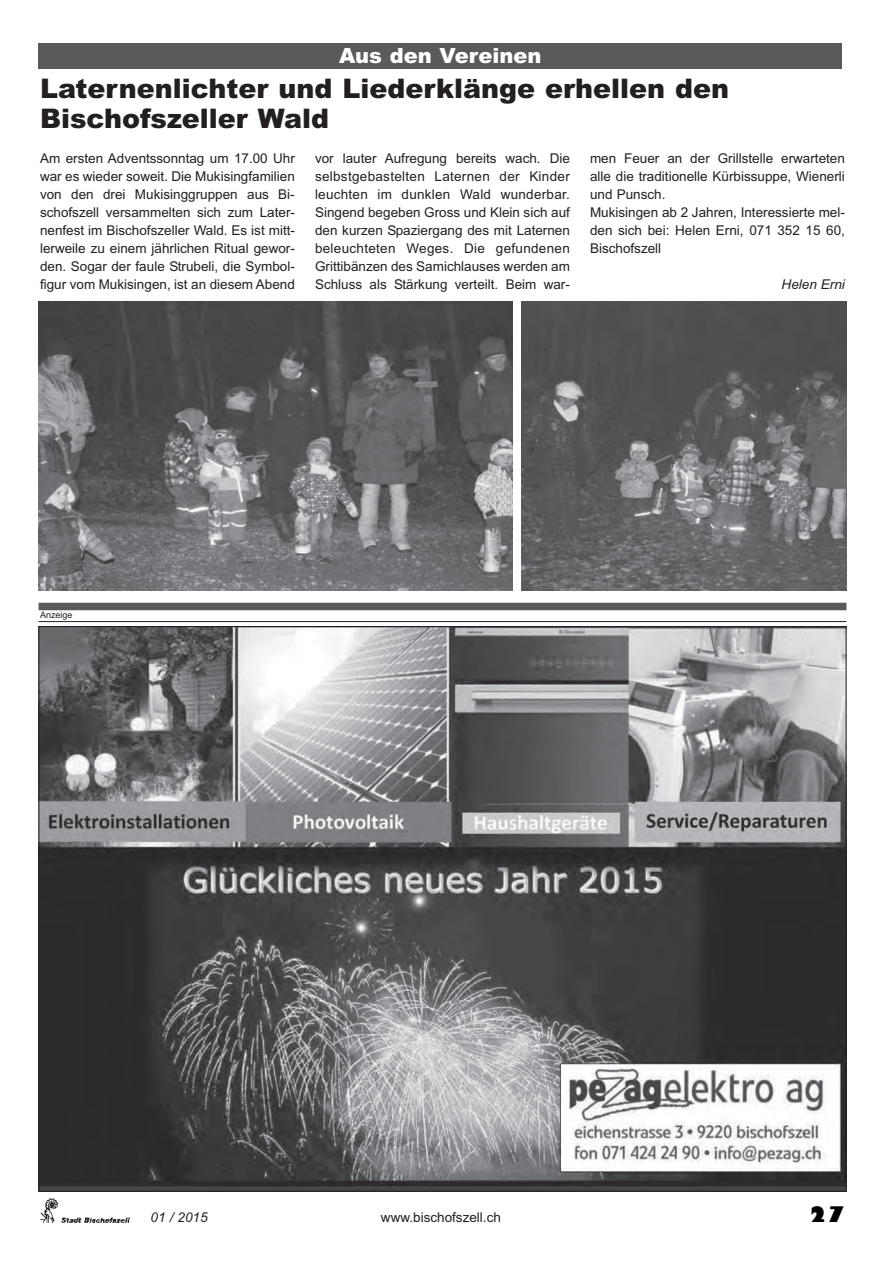
<style>
.page{position:relative;width:893px;height:1263px;background:#fff}
.page>*{position:absolute;margin:0;border:0;box-sizing:border-box;transform-origin:0 0}
.t1{font:900 27px/30px "Arial";color:#231f20}
.t2{font:900 21px "Arial";color:#fff}
.t3{font:800 21px "Gill Sans";color:#000}
.t4{font:13.5px/18px "Arial";color:#231f20;text-align:justify}
.t5{font:italic 13.5px "Arial";color:#231f20}
.t6{font:9px "Arial";color:#231f20}
</style>
<div class="page">
<img style="left:40px;top:1198px;width:90px;height:25px">
<div style="left:39px;top:44px;width:803px;height:25px;background:#5a5a5a"></div>
<svg style="left:38px;top:621px;width:809px;height:571px;background:#727273"></svg>
<div style="left:39px;top:603px;width:807px;height:7px;background:#5a5a5a"></div>
<img style="left:39px;top:302px;width:473px;height:289px">
<img style="left:521px;top:301px;width:325px;height:289px">
<h2 class="t2" style="left:339px;top:40px;width:204px">Aus den Vereinen</h2>
<h1 class="t1" style="left:40px;top:73px;width:691px">Laternenlichter und Liederklänge erhellen den<br>Bischofszeller Wald</h1>
<p class="t4" style="left:40px;top:149px;width:256px">Am ersten Adventssonntag um 17.00 Uhr war es wieder soweit. Die Mukisingfamilien von den drei Mukisinggruppen aus Bi&shy;schofszell versammelten sich zum Later&shy;nenfest im Bischofszeller Wald. Es ist mitt&shy;lerweile zu einem jährlichen Ritual gewor&shy;den. Sogar der faule Strubeli, die Symbol&shy;figur vom Mukisingen, ist an diesem Abend</p>
<p class="t4" style="left:315px;top:149px;width:256px">vor lauter Aufregung bereits wach. Die selbstgebastelten Laternen der Kinder leuchten im dunklen Wald wunderbar.<br>Singend begeben Gross und Klein sich auf den kurzen Spaziergang des mit Laternen beleuchteten Weges. Die gefundenen Grittibänzen des Samichlauses werden am Schluss als Stärkung verteilt. Beim war-</p>
<p class="t4" style="left:590px;top:149px;width:256px;text-align:left">men Feuer an der Grillstelle erwarteten alle die traditionelle Kürbissuppe, Wienerli und Punsch.<br>Mukisingen ab 2 Jahren, Interessierte mel&shy;den sich bei: Helen Erni, 071 352 15 60,<br>Bischofszell</p>
<p class="t5" style="left:782px;top:276px;width:65px">Helen Erni</p>
<p class="t6" style="left:40px;top:609px;width:34px">Anzeige</p>
<p class="t5" style="left:151px;top:1208px;width:59px">01 / 2015</p>
<p class="t4" style="left:381px;top:1208px;width:122px">www.bischofszell.ch</p>
<h2 class="t3" style="left:809px;top:1201px;width:37px">27</h2>
</div>
